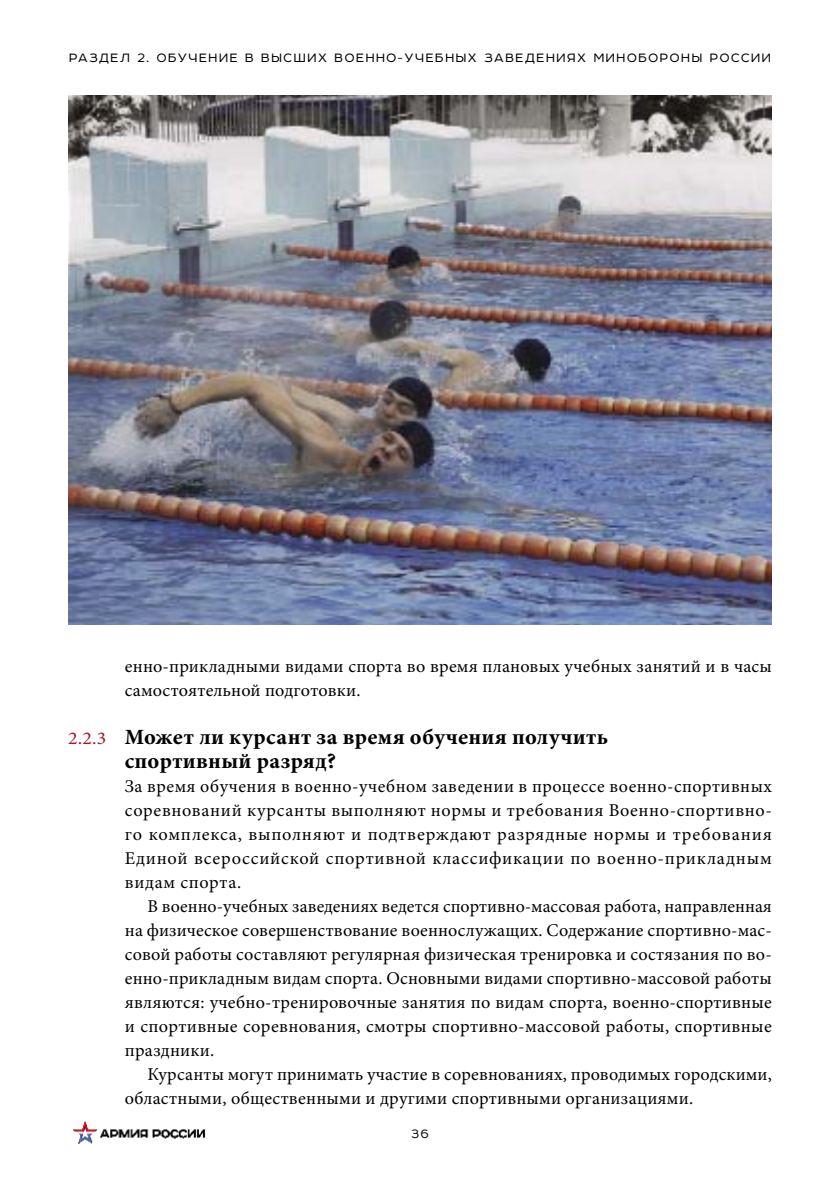
<style>
.page{position:relative;width:840px;height:1191px;background:#fff}
.page>*{position:absolute;margin:0;border:0;box-sizing:border-box;transform-origin:0 0}
.t1{font:700 condensed 22px/24px "Minion Pro";letter-spacing:.01em;color:#000;scale:1.1 1}
.t2{font:18px/24px "Minion Pro";letter-spacing:.01em;color:#000}
.t3{font:14px "Room";letter-spacing:.12em;color:#000}
.s1{font-weight:400;font-stretch:normal;font-size:18px;color:#a9132a}
</style>
<div class="page">
<img style="left:73px;top:1121px;width:133px;height:23px">
<img style="left:68px;top:95px;width:703px;height:529px">
<p class="t3" style="left:69px;top:49px;width:703px">РАЗДЕЛ 2. ОБУЧЕНИЕ В ВЫСШИХ ВОЕННО-УЧЕБНЫХ ЗАВЕДЕНИЯХ МИНОБОРОНЫ РОССИИ</p>
<p class="t2" style="left:125px;top:656px;width:648px">енно-прикладными видами спорта во время плановых учебных занятий и в часы самостоятельной подготовки.</p>
<p class="t1" style="left:125px;top:727px;width:440px;text-indent:-57px"><span class="s1">2.2.3</span> Может ли курсант за время обучения получить спортивный разряд?</p>
<p class="t2" style="left:125px;top:776px;width:648px;text-align:justify">За время обучения в военно-учебном заведении в процессе военно-спортивных соревнований курсанты выполняют нормы и требования Военно-спортивно&shy;го комплекса, выполняют и подтверждают разрядные нормы и требования Единой всероссийской спортивной классификации по военно-прикладным видам спорта.</p>
<p class="t2" style="left:125px;top:896px;width:648px;text-align:justify;text-indent:23px">В военно-учебных заведениях ведется спортивно-массовая работа, направленная на физическое совершенствование военнослужащих. Содержание спортивно-мас&shy;совой работы составляют регулярная физическая тренировка и состязания по во&shy;енно-прикладным видам спорта. Основными видами спортивно-массовой работы являются: учебно-тренировочные занятия по видам спорта, военно-спортивные и спортивные соревнования, смотры спортивно-массовой работы, спортивные праздники.</p>
<p class="t2" style="left:125px;top:1064px;width:648px;text-indent:23px">Курсанты могут принимать участие в соревнованиях, проводимых городскими, областными, общественными и другими спортивными организациями.</p>
<p class="t3" style="left:411px;top:1124px;width:19px">36</p>
</div>
